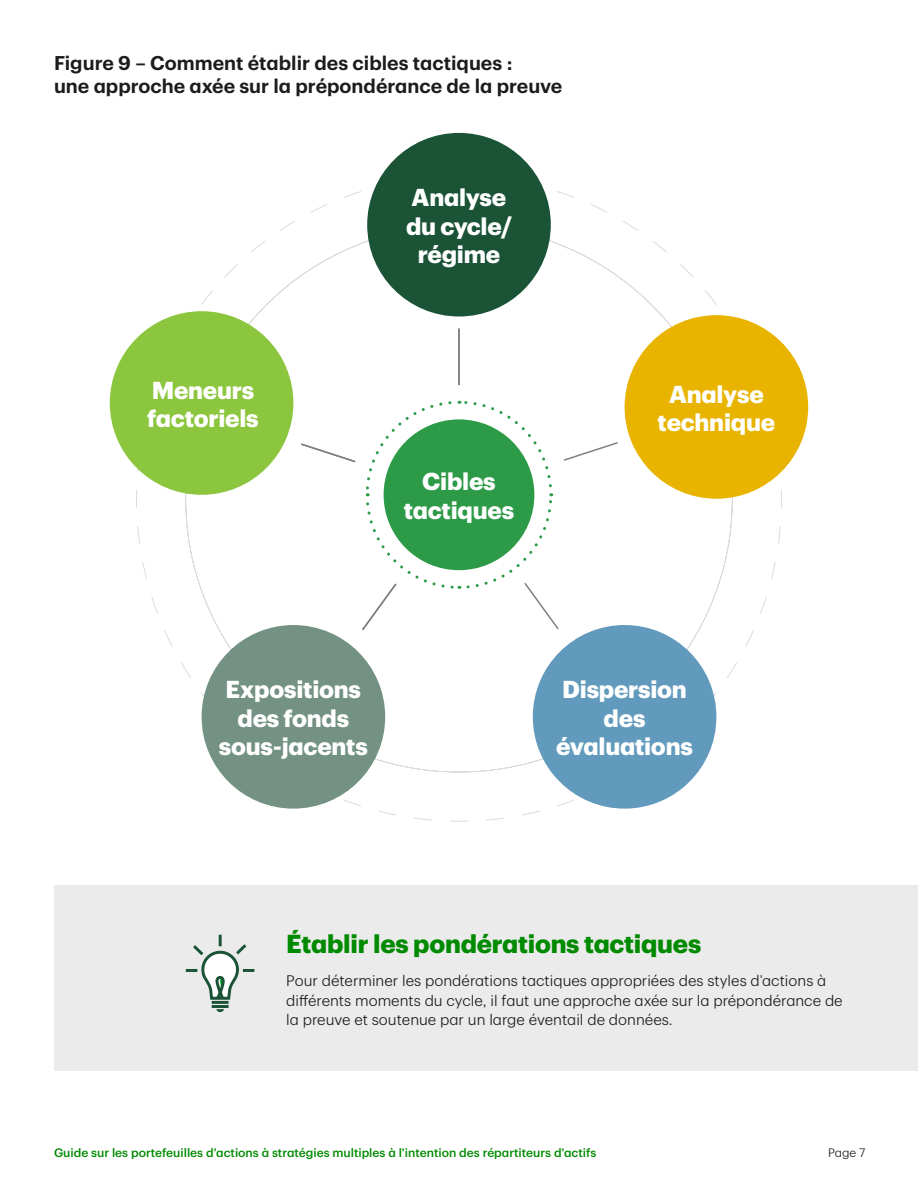
<style>
.page{position:relative;width:918px;height:1188px;background:#fff}
.page>*{position:absolute;margin:0;border:0;box-sizing:border-box;transform-origin:0 0}
.t1{font:700 25.5px "TD Graphik";letter-spacing:-.01em;color:#008a00}
.t2{font:700 24px/28.5px "TD Graphik";letter-spacing:-.01em;color:#fff;text-align:center}
.t3{font:600 19.5px/22.5px "TD Graphik";color:#1c1c1c}
.t4{font:300 15px/19.5px "TD Graphik";color:#1c1c1c}
.t5{font:500 12px "TD Graphik";color:#008a00}
.t6{font:300 12px "TD Graphik";color:#1c1c1c}
</style>
<div class="page">
<svg style="left:185px;top:225px;width:548px;height:548px"></svg>
<div style="left:367px;top:133px;width:184px;height:184px;background:#1a5336;border-radius:50%"></div>
<div style="left:625px;top:315px;width:183px;height:184px;background:#e8b400;border-radius:50%"></div>
<div style="left:533px;top:625px;width:183px;height:184px;background:#619abc;border-radius:50%"></div>
<div style="left:202px;top:625px;width:183px;height:184px;background:#739283;border-radius:50%"></div>
<div style="left:110px;top:311px;width:183px;height:184px;background:#8cc63f;border-radius:50%"></div>
<hr style="left:458px;top:329px;width:2px;height:56px;background:#808083">
<svg style="left:300px;top:399px;width:320px;height:233px"></svg>
<div style="left:54px;top:886px;width:864px;height:185px;background:#ebebeb"></div>
<hr style="left:212px;top:1001px;width:17px;height:3px;background:#fff">
<hr style="left:212px;top:1005px;width:17px;height:3px;background:#fff">
<hr style="left:213px;top:1001px;width:14px;height:3px;background:#1a5336">
<hr style="left:213px;top:1005px;width:14px;height:3px;background:#1a5336">
<svg style="left:216px;top:1009px;width:8px;height:4px"></svg>
<svg style="left:186px;top:935px;width:69px;height:68px"></svg>
<p class="t3" style="left:54px;top:50px;width:510px">Figure 9 – Comment établir des cibles tactiques :<br>une approche axée sur la prépondérance de la preuve</p>
<p class="t2" style="left:147px;top:374px;width:113px;text-align:left">Meneurs factoriels</p>
<p class="t2" style="left:406px;top:181px;width:107px">Analyse du cycle/ régime</p>
<p class="t2" style="left:404px;top:466px;width:112px">Cibles tactiques</p>
<p class="t2" style="left:658px;top:378px;width:119px">Analyse technique</p>
<p class="t2" style="left:219px;top:673px;width:150px">Expositions des fonds sous-jacents</p>
<p class="t2" style="left:556px;top:673px;width:138px">Dispersion des évaluations</p>
<h3 class="t1" style="left:286px;top:924px;width:416px">Établir les pondérations tactiques</h3>
<p class="t4" style="left:286px;top:970px;width:558px">Pour déterminer les pondérations tactiques appropriées des styles d’actions à différents moments du cycle, il faut une approche axée sur la prépondérance de la preuve et soutenue par un large éventail de données.</p>
<p class="t5" style="left:54px;top:1144px;width:544px">Guide sur les portefeuilles d’actions à stratégies multiples à l’intention des répartiteurs d’actifs</p>
<p class="t6" style="left:828px;top:1144px;width:39px">Page 7</p>
</div>
